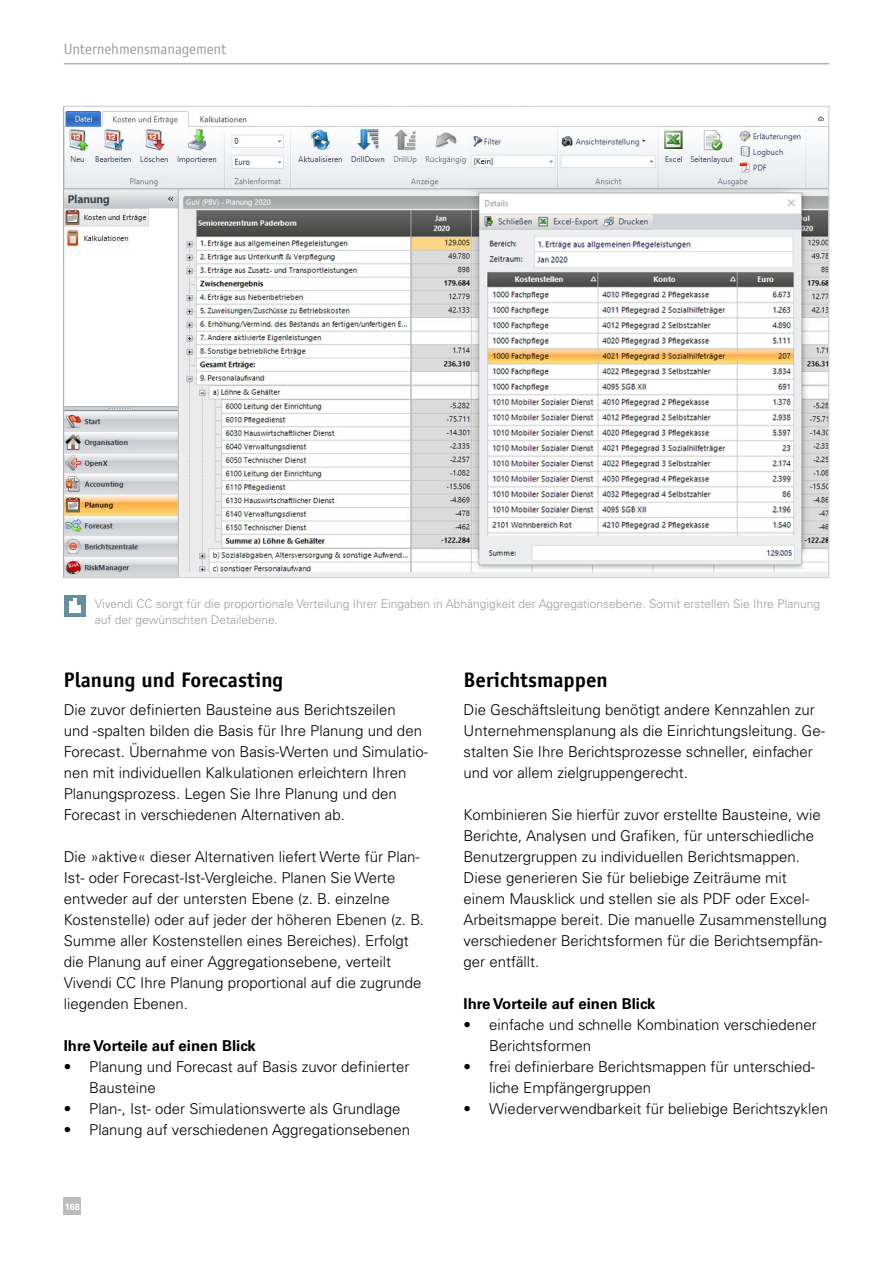
<style>
.page{position:relative;width:893px;height:1263px;background:#fff}
.page>*{position:absolute;margin:0;border:0;box-sizing:border-box;transform-origin:0 0}
.t1{font:700 21px "Officina Sans";color:#000}
.t2{font:300 15px/21px "Univers LT Std";color:#000}
.t3{font:700 15px "Univers LT Std";color:#000}
.t4{font:15px "Officina Sans";color:#9d9d9c}
.t5{font:300 12px/16.5px "Univers LT Std";color:#9d9d9c}
.t6{font:700 9px "Univers LT Std";color:#fff}
</style>
<div class="page">
<div style="left:64px;top:1198px;width:17px;height:17px;background:#bcbcbc"></div>
<hr style="left:64px;top:63px;width:765px;height:1px;background:#9d9d9c">
<img style="left:65px;top:110px;width:762px;height:466px">
<div style="left:64px;top:595px;width:22px;height:21px;background:#658f9c"></div>
<svg style="left:78px;top:606px;width:3px;height:7px"></svg>
<hr style="left:74px;top:598px;width:3px;height:15px;background:#fff">
<svg style="left:69px;top:602px;width:3px;height:11px"></svg>
<p class="t4" style="left:64px;top:40px;width:164px">Unternehmensmanagement</p>
<p class="t5" style="left:95px;top:595px;width:727px">Vivendi CC sorgt für die proportionale Verteilung Ihrer Eingaben in Abhängigkeit der Aggregationsebene. Somit erstellen Sie Ihre Planung auf der gewünschten Detailebene.</p>
<h1 class="t1" style="left:64px;top:666px;width:221px">Planung und Forecasting</h1>
<h1 class="t1" style="left:463px;top:666px;width:146px">Berichtsmappen</h1>
<p class="t2" style="left:64px;top:699px;width:366px">Die zuvor definierten Bausteine aus Berichtszeilen<br>und -spalten bilden die Basis für Ihre Planung und den Forecast. Übernahme von Basis-Werten und Simulatio&shy;nen mit individuellen Kalkulationen erleichtern Ihren Planungsprozess. Legen Sie Ihre Planung und den Forecast in verschiedenen Alternativen ab.</p>
<p class="t2" style="left:64px;top:846px;width:362px">Die »aktive« dieser Alternativen liefert Werte für Plan-Ist- oder Forecast-Ist-Vergleiche. Planen Sie Werte entweder auf der untersten Ebene (z. B. einzelne Kostenstelle) oder auf jeder der höheren Ebenen (z. B.<br>Summe aller Kostenstellen eines Bereiches). Erfolgt die Planung auf einer Aggregationsebene, verteilt Vivendi CC Ihre Planung proportional auf die zugrunde liegenden Ebenen.</p>
<p class="t3" style="left:64px;top:1037px;width:194px">Ihre Vorteile auf einen Blick</p>
<p class="t2" style="left:89px;top:1056px;width:322px;text-indent:-26px">• Planung und Forecast auf Basis zuvor definierter<br>Bausteine</p>
<p class="t2" style="left:64px;top:1098px;width:338px">• Plan-, Ist- oder Simulationswerte als Grundlage</p>
<p class="t2" style="left:64px;top:1119px;width:348px">• Planung auf verschiedenen Aggregationsebenen</p>
<p class="t2" style="left:463px;top:699px;width:363px">Die Geschäftsleitung benötigt andere Kennzahlen zur Unternehmensplanung als die Einrichtungsleitung. Ge&shy;stalten Sie Ihre Berichtsprozesse schneller, einfacher und vor allem zielgruppengerecht.</p>
<p class="t2" style="left:463px;top:804px;width:365px">Kombinieren Sie hierfür zuvor erstellte Bausteine, wie Berichte, Analysen und Grafiken, für unterschiedliche Benutzergruppen zu individuellen Berichtsmappen.<br>Diese generieren Sie für beliebige Zeiträume mit einem Mausklick und stellen sie als PDF oder Excel-Arbeitsmappe bereit. Die manuelle Zusammenstellung verschiedener Berichtsformen für die Berichtsempfän&shy;ger entfällt.</p>
<p class="t3" style="left:463px;top:995px;width:194px">Ihre Vorteile auf einen Blick</p>
<p class="t2" style="left:489px;top:1014px;width:329px;text-indent:-26px">• einfache und schnelle Kombination verschiedener<br>Berichtsformen</p>
<p class="t2" style="left:489px;top:1056px;width:327px;text-indent:-26px">• frei definierbare Berichtsmappen für unterschied&shy;liche Empfängergruppen</p>
<p class="t2" style="left:463px;top:1098px;width:366px">• Wiederverwendbarkeit für beliebige Berichtszyklen</p>
<p class="t6" style="left:65px;top:1201px;width:17px">168</p>
</div>
